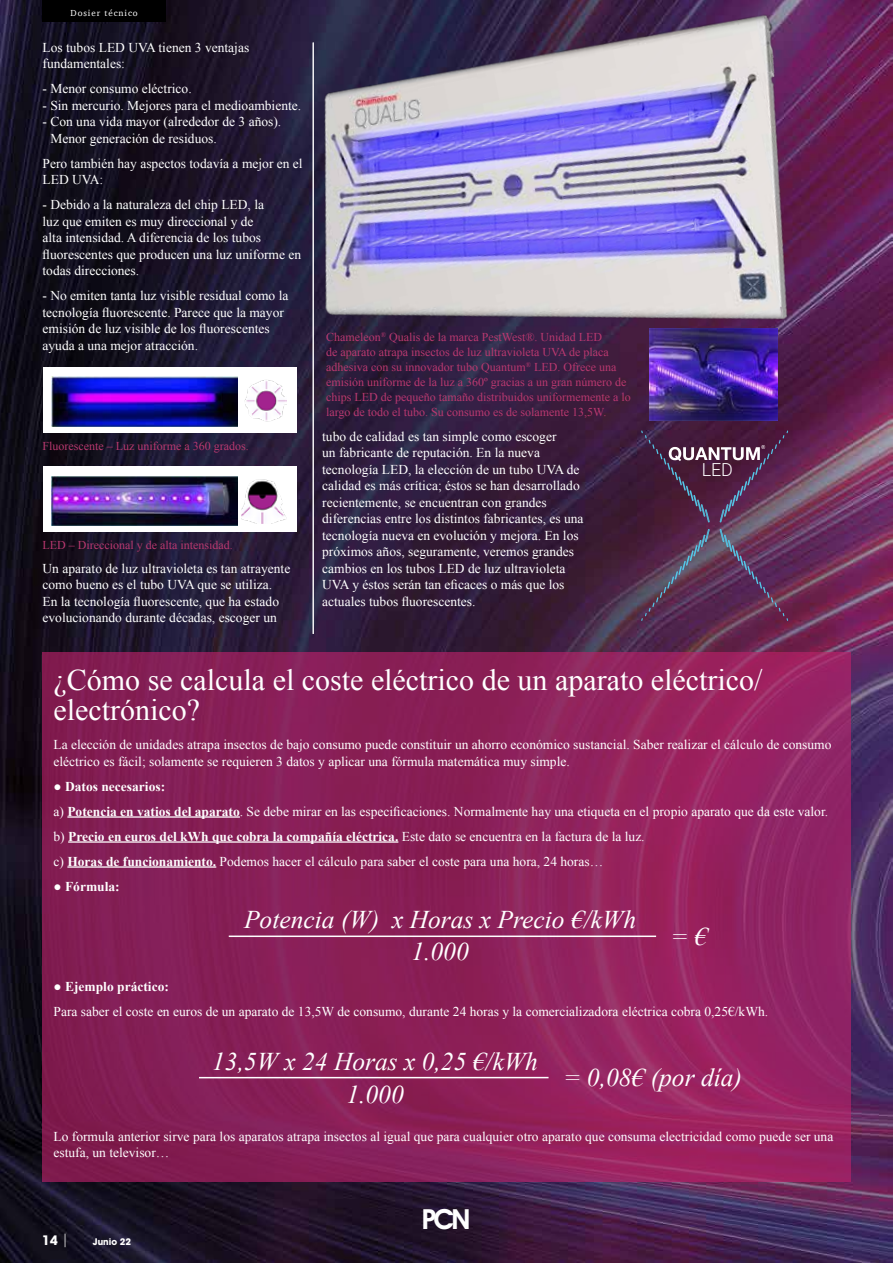
<style>
.page{position:relative;width:893px;height:1263px;background:#fff}
.page>*{position:absolute;margin:0;border:0;box-sizing:border-box;transform-origin:0 0}
.t1{font:30px/30px "Times New Roman";color:#fff}
.t2{font:600 27.75px "Avant Garde IT Cby BT";color:#fff}
.t3{font:italic 25.5px/32.5px "Times New Roman";color:#fff;text-align:center}
.t4{font:300 17.85px "Roboto";color:#fff}
.t5{font:13.5px/16.5px "Times New Roman";color:#fff}
.t6{font:700 13.5px "Times New Roman";color:#fff}
.t7{font:700 13.5px "Avant Garde IT Cby BT";color:#fff}
.t8{font:12px/15px "Times New Roman";color:#b9386f}
.t9{font:700 9.3px "Avant Garde IT Cby BT";color:#fff}
.t10{font:9px "Charter";letter-spacing:.1em;color:#fff}
.s1{font-weight:700}
.s2{font-weight:400}
</style>
<div class="page">
<img style="left:0;top:0;width:893px;height:1263px">
<div style="left:42px;top:652px;width:808px;height:529px;background:linear-gradient(to right,#7f1d51,#9a2564)"></div>
<hr style="left:67px;top:816px;width:173px;height:2px;background:#fff">
<hr style="left:68px;top:841px;width:330px;height:2px;background:#fff">
<hr style="left:67px;top:866px;width:149px;height:2px;background:#fff">
<hr style="left:229px;top:935px;width:427px;height:2px;background:#fff">
<hr style="left:199px;top:1077px;width:350px;height:1px;background:#fff">
<hr style="left:313px;top:43px;width:1px;height:591px;background:#fff">
<div style="left:43px;top:367px;width:254px;height:66px;background:#fff"></div>
<img style="left:51px;top:376px;width:187px;height:50px">
<img style="left:244px;top:380px;width:42px;height:42px">
<div style="left:43px;top:466px;width:254px;height:66px;background:#fff"></div>
<img style="left:51px;top:476px;width:187px;height:50px">
<img style="left:241px;top:479px;width:45px;height:44px">
<div style="left:43px;top:0;width:123px;height:22px;background:#000"></div>
<img style="left:315px;top:0;width:578px;height:432px">
<img style="left:649px;top:329px;width:128px;height:91px">
<svg style="left:641px;top:529px;width:69px;height:92px;background:#583756"></svg>
<svg style="left:720px;top:529px;width:68px;height:92px;background:#61375d"></svg>
<svg style="left:641px;top:431px;width:147px;height:91px;background:#56304e"></svg>
<p class="t10" style="left:71px;top:5px;width:69px">Dosier técnico</p>
<p class="t5" style="left:43px;top:39px;width:208px">Los tubos LED UVA tienen 3 ventajas fundamentales:</p>
<p class="t5" style="left:43px;top:80px;width:151px">- Menor consumo eléctrico.</p>
<p class="t5" style="left:43px;top:97px;width:260px">- Sin mercurio. Mejores para el medioambiente.</p>
<p class="t5" style="left:50px;top:113px;width:232px;text-indent:-8px">- Con una vida mayor (alrededor de 3 años).<br>Menor generación de residuos.</p>
<p class="t5" style="left:43px;top:155px;width:262px">Pero también hay aspectos todavía a mejor en el<br>LED UVA:</p>
<p class="t5" style="left:43px;top:196px;width:260px">- Debido a la naturaleza del chip LED, la<br>luz que emiten es muy direccional y de<br>alta intensidad. A diferencia de los tubos fluorescentes que producen una luz uniforme en todas direcciones.</p>
<p class="t5" style="left:43px;top:287px;width:247px">- No emiten tanta luz visible residual como la tecnología fluorescente. Parece que la mayor emisión de luz visible de los fluorescentes ayuda a una mejor atracción.</p>
<p class="t8" style="left:42px;top:438px;width:208px">Fluorescente – Luz uniforme a 360 grados.</p>
<p class="t8" style="left:42px;top:537px;width:192px">LED – Direccional y de alta intensidad.</p>
<p class="t5" style="left:43px;top:560px;width:249px">Un aparato de luz ultravioleta es tan atrayente como bueno es el tubo UVA que se utiliza.<br>En la tecnología fluorescente, que ha estado evolucionando durante décadas, escoger un</p>
<p class="t8" style="left:326px;top:329px;width:306px">Chameleon<sup>®</sup> Qualis de la marca PestWest®. Unidad LED<br>de aparato atrapa insectos de luz ultravioleta UVA de placa adhesiva con su innovador tubo Quantum<sup>®</sup> LED. Ofrece una emisión uniforme de la luz a 360º gracias a un gran número de chips LED de pequeño tamaño distribuidos uniformemente a lo largo de todo el tubo. Su consumo es de solamente 13,5W.</p>
<p class="t5" style="left:322px;top:428px;width:263px">tubo de calidad es tan simple como escoger<br>un fabricante de reputación. En la nueva tecnología LED, la elección de un tubo UVA de calidad es más crítica; éstos se han desarrollado recientemente, se encuentran con grandes diferencias entre los distintos fabricantes, es una tecnología nueva en evolución y mejora. En los próximos años, seguramente, veremos grandes cambios en los tubos LED de luz ultravioleta UVA y éstos serán tan eficaces o más que los actuales tubos fluorescentes.</p>
<h3 class="t4" style="left:702px;top:457px;width:33px">LED</h3>
<h1 class="t1" style="left:54px;top:664px;width:710px">¿Cómo se calcula el coste eléctrico de un aparato eléctrico/ electrónico?</h1>
<p class="t5" style="left:54px;top:736px;width:779px">La elección de unidades atrapa insectos de bajo consumo puede constituir un ahorro económico sustancial. Saber realizar el cálculo de consumo eléctrico es fácil; solamente se requieren 3 datos y aplicar una fórmula matemática muy simple.</p>
<p class="t5" style="left:54px;top:773px;width:776px;line-height:25px"><span class="s1">● Datos necesarios:<br></span>a) <span class="s1">Potencia en vatios del aparato</span>. Se debe mirar en las especificaciones. Normalmente hay una etiqueta en el propio aparato que da este valor. b) <span class="s1">Precio en euros del kWh que cobra la compañía eléctrica.</span> Este dato se encuentra en la factura de la luz.<br>c) <span class="s1">Horas de funcionamiento.</span> Podemos hacer el cálculo para saber el coste para una hora, 24 horas…</p>
<p class="t6" style="left:54px;top:877px;width:68px">● Fórmula:</p>
<h3 class="t3" style="left:244px;top:902px;width:394px">Potencia (W) x Horas x Precio €/kWh<br>1.000</h3>
<h3 class="t3" style="left:671px;top:919px;width:38px">= €</h3>
<p class="t6" style="left:54px;top:977px;width:117px">● Ejemplo práctico:</p>
<p class="t5" style="left:54px;top:1002px;width:716px">Para saber el coste en euros de un aparato de 13,5W de consumo, durante 24 horas y la comercializadora eléctrica cobra 0,25€/kWh.</p>
<h3 class="t3" style="left:212px;top:1045px;width:327px">13,5W x 24 Horas x 0,25 €/kWh<br>1.000</h3>
<h3 class="t3" style="left:563px;top:1060px;width:180px">= 0,08€ (por día)</h3>
<p class="t5" style="left:54px;top:1128px;width:781px">Lo formula anterior sirve para los aparatos atrapa insectos al igual que para cualquier otro aparato que consuma electricidad como puede ser una estufa, un televisor…</p>
<p class="t7" style="left:42px;top:1232px;width:28px">14 <span class="s2">|</span></p>
<p class="t9" style="left:93px;top:1236px;width:40px">Junio 22</p>
<h2 class="t2" style="left:422px;top:1203px;width:50px">PCN</h2>
</div>
